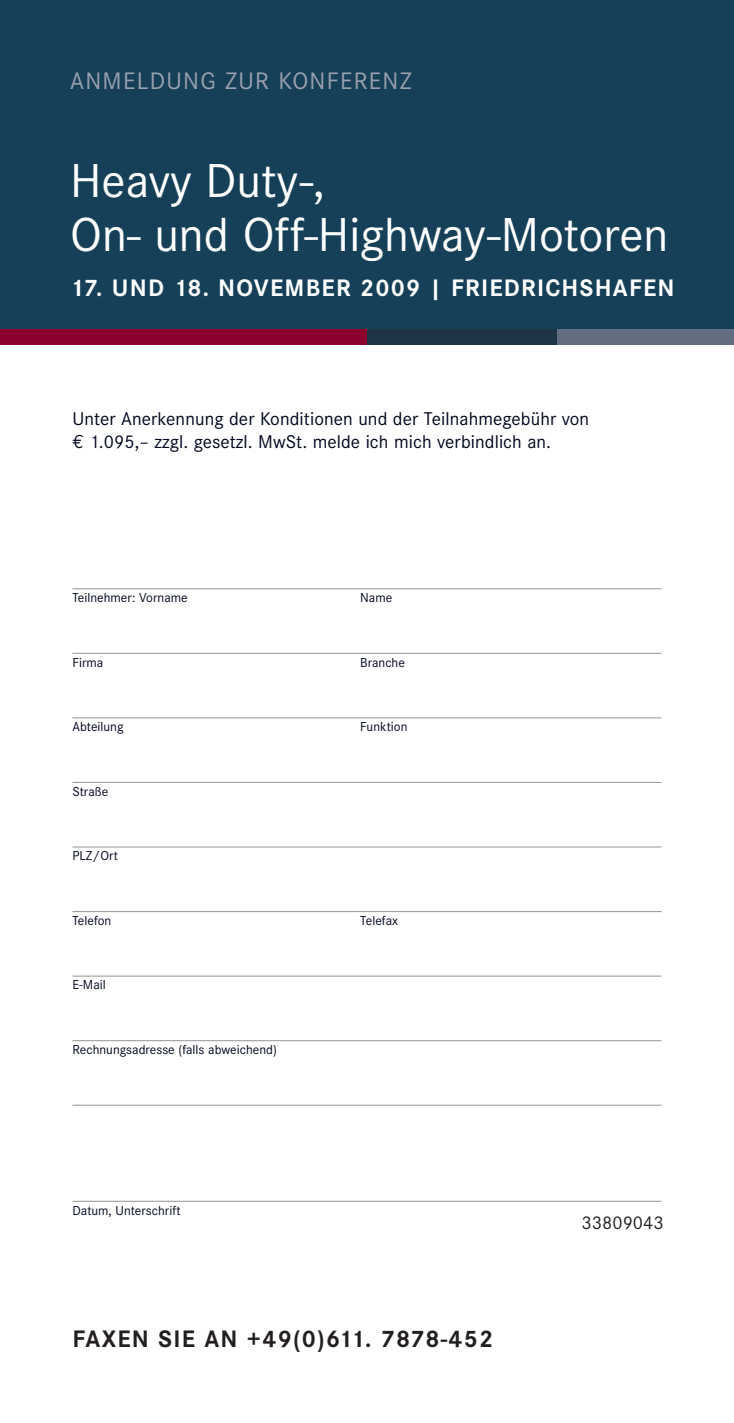
<style>
.page{position:relative;width:734px;height:1423px;background:#fff}
.page>*{position:absolute;margin:0;border:0;box-sizing:border-box;transform-origin:0 0}
.t1{font:49.5px/54px "Corporate S";color:#fff}
.t2{font:700 24.75px "Corporate S";letter-spacing:.05em;color:#fff}
.t3{font:700 24.75px "Corporate S";letter-spacing:.05em;color:#231f20}
.t4{font:24.75px "Corporate S";letter-spacing:.05em;color:#9ba1af}
.t5{font:19.12px/22.5px "Corporate S";letter-spacing:.005em;color:#00071d}
.t6{font:19.12px "Corporate S";letter-spacing:.005em;color:#231f20}
.t7{font:13.5px "Corporate S";color:#00071d}
.s1{font-family:"Euro Mono"}
</style>
<div class="page">
<div style="left:0;top:0;width:733px;height:328px;background:#154058"></div>
<div style="left:0;top:328px;width:367px;height:16px;background:#8b002c"></div>
<div style="left:367px;top:328px;width:366px;height:16px;background:#203448"></div>
<div style="left:557px;top:328px;width:176px;height:16px;background:#626d80"></div>
<hr style="left:72px;top:588px;width:589px;height:1px;background:#9d9fa1">
<hr style="left:72px;top:652px;width:589px;height:2px;background:#9d9fa1">
<hr style="left:72px;top:717px;width:589px;height:1px;background:#9d9fa1">
<hr style="left:72px;top:781px;width:589px;height:2px;background:#9d9fa1">
<hr style="left:72px;top:846px;width:589px;height:1px;background:#9d9fa1">
<hr style="left:72px;top:911px;width:589px;height:1px;background:#9d9fa1">
<hr style="left:72px;top:975px;width:589px;height:1px;background:#9d9fa1">
<hr style="left:72px;top:1040px;width:589px;height:1px;background:#9d9fa1">
<hr style="left:72px;top:1104px;width:589px;height:1px;background:#9d9fa1">
<hr style="left:72px;top:1200px;width:589px;height:1px;background:#9d9fa1">
<h2 class="t4" style="left:70px;top:71px;width:343px">ANMELDUNG ZUR KONFERENZ</h2>
<h1 class="t1" style="left:70px;top:157px;width:599px">Heavy Duty-,<br>On- und Off-Highway-Motoren</h1>
<h2 class="t2" style="left:70px;top:278px;width:606px">17. UND 18. NOVEMBER 2009 | FRIEDRICHSHAFEN</h2>
<h3 class="t5" style="left:72px;top:409px;width:518px">Unter Anerkennung der Konditionen und der Teilnahmegebühr von <span class="s1">€</span> 1.095,– zzgl. gesetzl. MwSt. melde ich mich verbindlich an.</h3>
<p class="t7" style="left:72px;top:592px;width:117px">Teilnehmer: Vorname</p>
<p class="t7" style="left:360px;top:592px;width:33px">Name</p>
<p class="t7" style="left:72px;top:657px;width:32px">Firma</p>
<p class="t7" style="left:360px;top:657px;width:46px">Branche</p>
<p class="t7" style="left:72px;top:721px;width:53px">Abteilung</p>
<p class="t7" style="left:360px;top:721px;width:49px">Funktion</p>
<p class="t7" style="left:72px;top:786px;width:37px">Straße</p>
<p class="t7" style="left:72px;top:850px;width:47px">PLZ/Ort</p>
<p class="t7" style="left:72px;top:915px;width:40px">Telefon</p>
<p class="t7" style="left:360px;top:915px;width:39px">Telefax</p>
<p class="t7" style="left:72px;top:979px;width:35px">E-Mail</p>
<p class="t7" style="left:72px;top:1044px;width:206px">Rechnungsadresse (falls abweichend)</p>
<p class="t7" style="left:72px;top:1204px;width:110px">Datum, Unterschrift</p>
<h2 class="t3" style="left:72px;top:1329px;width:422px">FAXEN SIE AN +49(0)611. 7878-452</h2>
<h3 class="t6" style="left:581px;top:1215px;width:84px">33809043</h3>
</div>
